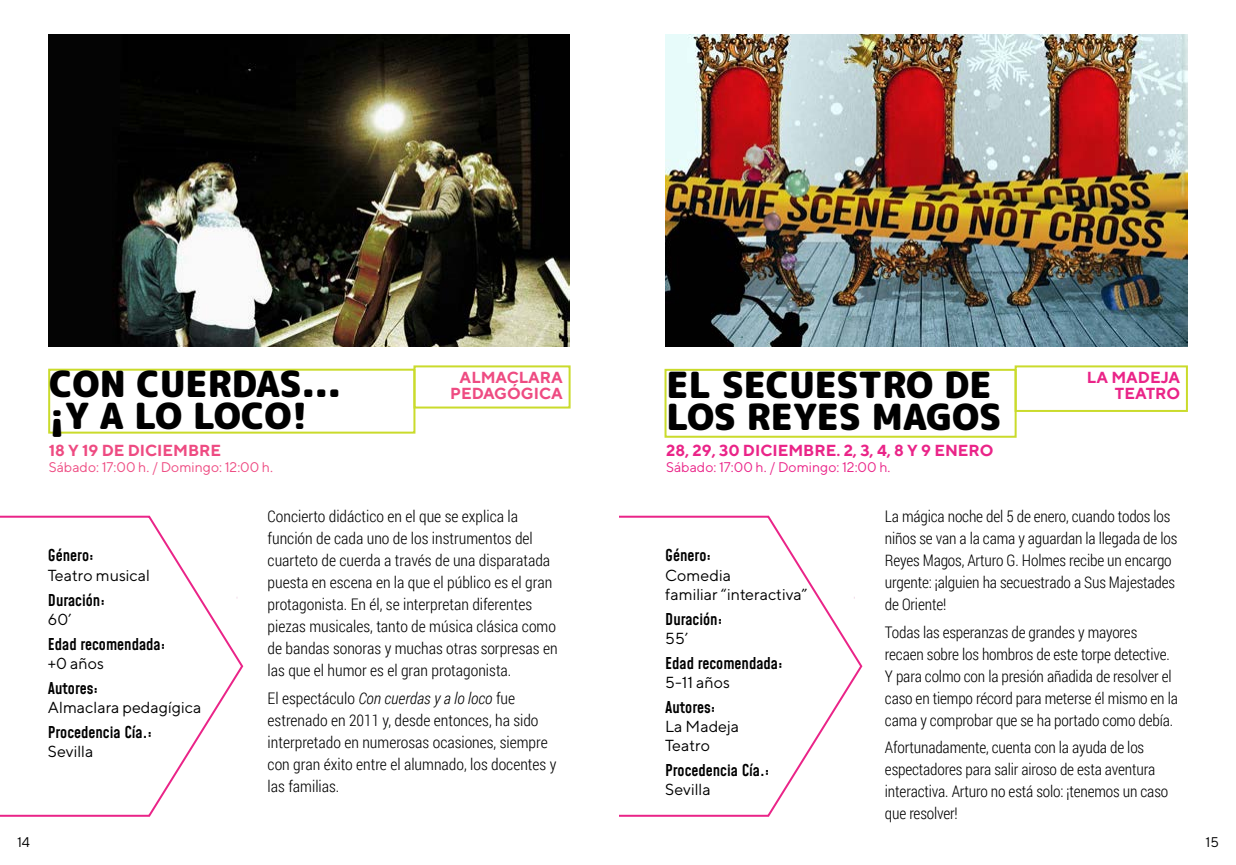
<style>
.page{position:relative;width:1236px;height:865px;background:#fff}
.page>*{position:absolute;margin:0;border:0;box-sizing:border-box;transform-origin:0 0}
.t1{font:900 36px "Rounded Mplus 1 c";color:#000}
.t2{font:300 16px/22px "Roboto Condensed";letter-spacing:-.01em;color:#000}
.t3{font:500 16px "Mohave";color:#000}
.t4{font:16px/19.2px "TT Norms";color:#000}
.t5{font:700 16px "TT Norms";color:#ea2488}
.t6{font:700 16px "TT Norms";color:#ee4b82}
.t7{font:14px "TT Norms";color:#ea2488}
.t8{font:14px "TT Norms";color:#ee4b82}
.t9{font:14px "TT Norms";color:#000}
.s1{font-style:italic}
</style>
<div class="page">
<svg style="left:619px;top:515px;width:244px;height:302px"></svg>
<svg style="left:0;top:515px;width:244px;height:302px"></svg>
<div style="left:48px;top:369px;width:367px;height:64px;border:2px solid #cadb2b"></div>
<img style="left:48px;top:34px;width:522px;height:312px">
<div style="left:413px;top:365px;width:158px;height:43px;border:2px solid #cadb2b"></div>
<img style="left:665px;top:34px;width:522px;height:312px">
<div style="left:1015px;top:365px;width:173px;height:47px;border:2px solid #cadb2b"></div>
<div style="left:664px;top:369px;width:353px;height:69px;border:2px solid #cadb2b"></div>
<h1 class="t1" style="left:49px;top:358px;width:294px">CON CUERDAS...</h1>
<p class="t6" style="left:460px;top:367px;width:105px">ALMACLARA</p>
<p class="t6" style="left:450px;top:383px;width:114px">PEDAGÓGICA</p>
<h1 class="t1" style="left:666px;top:359px;width:326px">EL SECUESTRO DE</h1>
<p class="t5" style="left:1087px;top:367px;width:95px">LA MADEJA</p>
<p class="t5" style="left:1115px;top:383px;width:67px">TEATRO</p>
<h1 class="t1" style="left:49px;top:390px;width:260px">¡Y A LO LOCO!</h1>
<h1 class="t1" style="left:666px;top:391px;width:336px">LOS REYES MAGOS</h1>
<p class="t6" style="left:49px;top:440px;width:174px">18 Y 19 DE DICIEMBRE</p>
<p class="t8" style="left:49px;top:459px;width:226px">Sábado: 17:00 h. / Domingo: 12:00 h.</p>
<p class="t5" style="left:666px;top:440px;width:329px">28, 29, 30 DICIEMBRE. 2, 3, 4, 8 Y 9 ENERO</p>
<p class="t7" style="left:666px;top:459px;width:226px">Sábado: 17:00 h. / Domingo: 12:00 h.</p>
<p class="t3" style="left:48px;top:546px;width:47px">Género:</p>
<p class="t4" style="left:48px;top:565px;width:103px">Teatro musical</p>
<p class="t3" style="left:48px;top:590px;width:59px">Duración:</p>
<p class="t4" style="left:48px;top:609px;width:25px">60’</p>
<p class="t3" style="left:48px;top:634px;width:119px">Edad recomendada:</p>
<p class="t4" style="left:48px;top:653px;width:57px">+0 años</p>
<p class="t3" style="left:48px;top:678px;width:52px">Autores:</p>
<p class="t4" style="left:48px;top:697px;width:155px">Almaclara pedagígica</p>
<p class="t3" style="left:48px;top:722px;width:106px">Procedencia Cía.:</p>
<p class="t4" style="left:48px;top:741px;width:47px">Sevilla</p>
<p class="t2" style="left:268px;top:504px;width:292px">Concierto didáctico en el que se explica la función de cada uno de los instrumentos del cuarteto de cuerda a través de una disparatada puesta en escena en la que el público es el gran protagonista. En él, se interpretan diferentes piezas musicales, tanto de música clásica como de bandas sonoras y muchas otras sorpresas en las que el humor es el gran protagonista.</p>
<p class="t2" style="left:268px;top:686px;width:290px">El espectáculo <span class="s1">Con cuerdas y a lo loco</span> fue estrenado en 2011 y, desde entonces, ha sido interpretado en numerosas ocasiones, siempre con gran éxito entre el alumnado, los docentes y las familias.</p>
<p class="t3" style="left:665px;top:546px;width:47px">Género:</p>
<p class="t4" style="left:665px;top:565px;width:143px">Comedia<br>familiar “interactiva”</p>
<p class="t3" style="left:665px;top:609px;width:59px">Duración:</p>
<p class="t4" style="left:665px;top:628px;width:24px">55’</p>
<p class="t3" style="left:665px;top:653px;width:119px">Edad recomendada:</p>
<p class="t4" style="left:665px;top:672px;width:66px">5-11 años</p>
<p class="t3" style="left:665px;top:697px;width:52px">Autores:</p>
<p class="t4" style="left:665px;top:716px;width:75px">La Madeja<br>Teatro</p>
<p class="t3" style="left:665px;top:760px;width:106px">Procedencia Cía.:</p>
<p class="t4" style="left:665px;top:780px;width:47px">Sevilla</p>
<p class="t2" style="left:885px;top:504px;width:294px">La mágica noche del 5 de enero, cuando todos los niños se van a la cama y aguardan la llegada de los Reyes Magos, Arturo G. Holmes recibe un encargo urgente: ¡alguien ha secuestrado a Sus Majestades de Oriente!</p>
<p class="t2" style="left:885px;top:620px;width:294px">Todas las esperanzas de grandes y mayores recaen sobre los hombros de este torpe detective.<br>Y para colmo con la presión añadida de resolver el caso en tiempo récord para meterse él mismo en la cama y comprobar que se ha portado como debía.</p>
<p class="t2" style="left:885px;top:736px;width:285px">Afortunadamente, cuenta con la ayuda de los espectadores para salir airoso de esta aventura interactiva. Arturo no está solo: ¡tenemos un caso que resolver!</p>
<p class="t9" style="left:17px;top:833px;width:15px">14</p>
<p class="t9" style="left:1205px;top:833px;width:15px">15</p>
</div>
